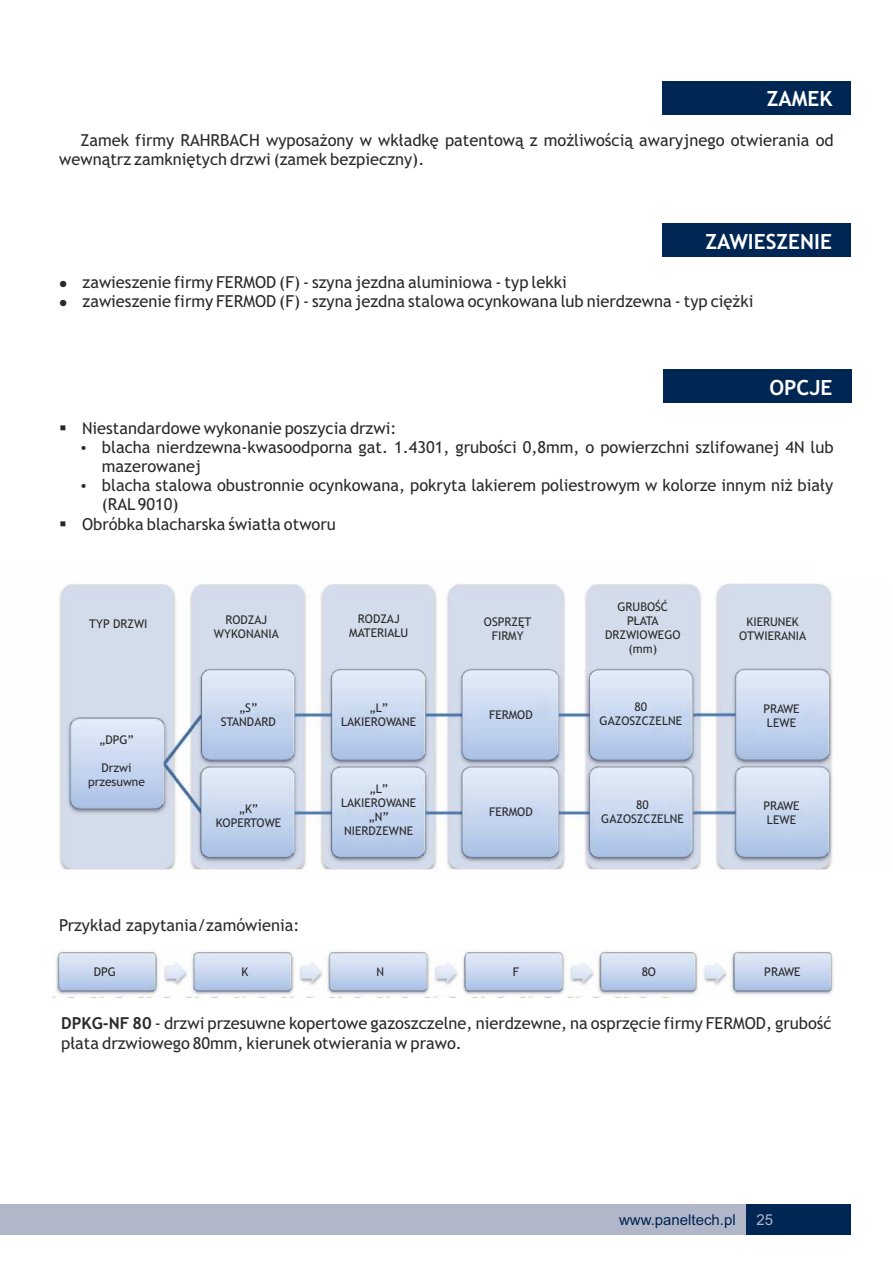
<style>
.page{position:relative;width:893px;height:1263px;background:#fff}
.page>*{position:absolute;margin:0;border:0;box-sizing:border-box;transform-origin:0 0}
.t1{font:700 21px "Trebuchet MS";color:#fefefe}
.t2{font:16.5px/19.2px "Trebuchet MS";color:#2b2a29}
.t3{font:15px "Arial";color:#002654}
.t4{font:15px "Arial";color:#b2b6c9}
.t5{font:12px/14px "Trebuchet MS";color:#2b2a29;text-align:center}
.s1{font-weight:700}
</style>
<div class="page">
<div style="left:662px;top:224px;width:188px;height:33px;background:#002654"></div>
<div style="left:662px;top:81px;width:188px;height:34px;background:#002654"></div>
<div style="left:746px;top:1205px;width:105px;height:30px;background:#002654"></div>
<div style="left:0;top:1205px;width:746px;height:30px;background:#b2b6c9"></div>
<div style="left:664px;top:369px;width:188px;height:34px;background:#002654"></div>
<img style="left:59px;top:583px;width:774px;height:289px">
<img style="left:53px;top:949px;width:781px;height:49px">
<p class="t1" style="left:767px;top:91px;width:67px">ZAMEK</p>
<p class="t2" style="left:59px;top:132px;width:776px;text-indent:21px">Zamek firmy RAHRBACH wyposażony w wkładkę patentową z możliwością awaryjnego otwierania od wewnątrz zamkniętych drzwi (zamek bezpieczny).</p>
<p class="t1" style="left:705px;top:233px;width:128px">ZAWIESZENIE</p>
<p class="t2" style="left:59px;top:274px;width:509px">● zawieszenie firmy FERMOD (F) - szyna jezdna aluminiowa - typ lekki</p>
<p class="t2" style="left:59px;top:293px;width:696px">● zawieszenie firmy FERMOD (F) - szyna jezdna stalowa ocynkowana lub nierdzewna - typ ciężki</p>
<p class="t1" style="left:769px;top:379px;width:65px">OPCJE</p>
<p class="t2" style="left:102px;top:420px;width:733px;text-indent:-43px">▪ Niestandardowe wykonanie poszycia drzwi:<br>blacha nierdzewna-kwasoodporna gat. 1.4301, grubości 0,8mm, o powierzchni szlifowanej 4N lub mazerowanej<br>blacha stalowa obustronnie ocynkowana, pokryta lakierem poliestrowym w kolorze innym niż biały (RAL 9010)</p>
<p class="t2" style="left:59px;top:516px;width:278px">▪ Obróbka blacharska światła otworu</p>
<p class="t5" style="left:605px;top:601px;width:77px">GRUBOŚĆ<br>PŁATA<br>DRZWIOWEGO (mm)</p>
<p class="t5" style="left:89px;top:618px;width:60px">TYP DRZWI</p>
<p class="t5" style="left:214px;top:614px;width:66px">RODZAJ<br>WYKONANIA</p>
<p class="t5" style="left:349px;top:613px;width:61px">RODZAJ<br>MATERIAŁU</p>
<p class="t5" style="left:484px;top:615px;width:49px">OSPRZĘT<br>FIRMY</p>
<p class="t5" style="left:739px;top:616px;width:69px">KIERUNEK<br>OTWIERANIA</p>
<p class="t5" style="left:99px;top:733px;width:36px">„DPG”</p>
<p class="t5" style="left:88px;top:761px;width:59px">Drzwi przesuwne</p>
<p class="t5" style="left:221px;top:702px;width:57px">„S”<br>STANDARD</p>
<p class="t5" style="left:216px;top:802px;width:67px">„K”<br>KOPERTOWE</p>
<p class="t2" style="left:59px;top:917px;width:242px">Przykład zapytania/zamówienia:</p>
<p class="t5" style="left:341px;top:702px;width:77px">„L”<br>LAKIEROWANE</p>
<p class="t5" style="left:341px;top:783px;width:77px">„L”<br>LAKIEROWANE „N”<br>NIERDZEWNE</p>
<p class="t5" style="left:489px;top:709px;width:45px">FERMOD</p>
<p class="t5" style="left:489px;top:805px;width:45px">FERMOD</p>
<p class="t5" style="left:600px;top:701px;width:84px">80<br>GAZOSZCZELNE</p>
<p class="t5" style="left:601px;top:799px;width:84px">80<br>GAZOSZCZELNE</p>
<p class="t5" style="left:763px;top:702px;width:38px;text-align:left">PRAWE<br>LEWE</p>
<p class="t5" style="left:763px;top:800px;width:38px;text-align:left">PRAWE<br>LEWE</p>
<p class="t5" style="left:94px;top:966px;width:24px">DPG</p>
<p class="t5" style="left:242px;top:966px;width:8px">K</p>
<p class="t5" style="left:376px;top:966px;width:9px">N</p>
<p class="t5" style="left:513px;top:966px;width:8px">F</p>
<p class="t5" style="left:642px;top:966px;width:16px">8O</p>
<p class="t5" style="left:764px;top:966px;width:38px">PRAWE</p>
<p class="t2" style="left:61px;top:1015px;width:772px"><span class="s1">DPKG-NF 80</span> - drzwi przesuwne kopertowe gazoszczelne, nierdzewne, na osprzęcie firmy FERMOD, grubość płata drzwiowego 80mm, kierunek otwierania w prawo.</p>
<p class="t3" style="left:619px;top:1214px;width:118px">www.paneltech.pl</p>
<p class="t4" style="left:756px;top:1214px;width:18px">25</p>
</div>
